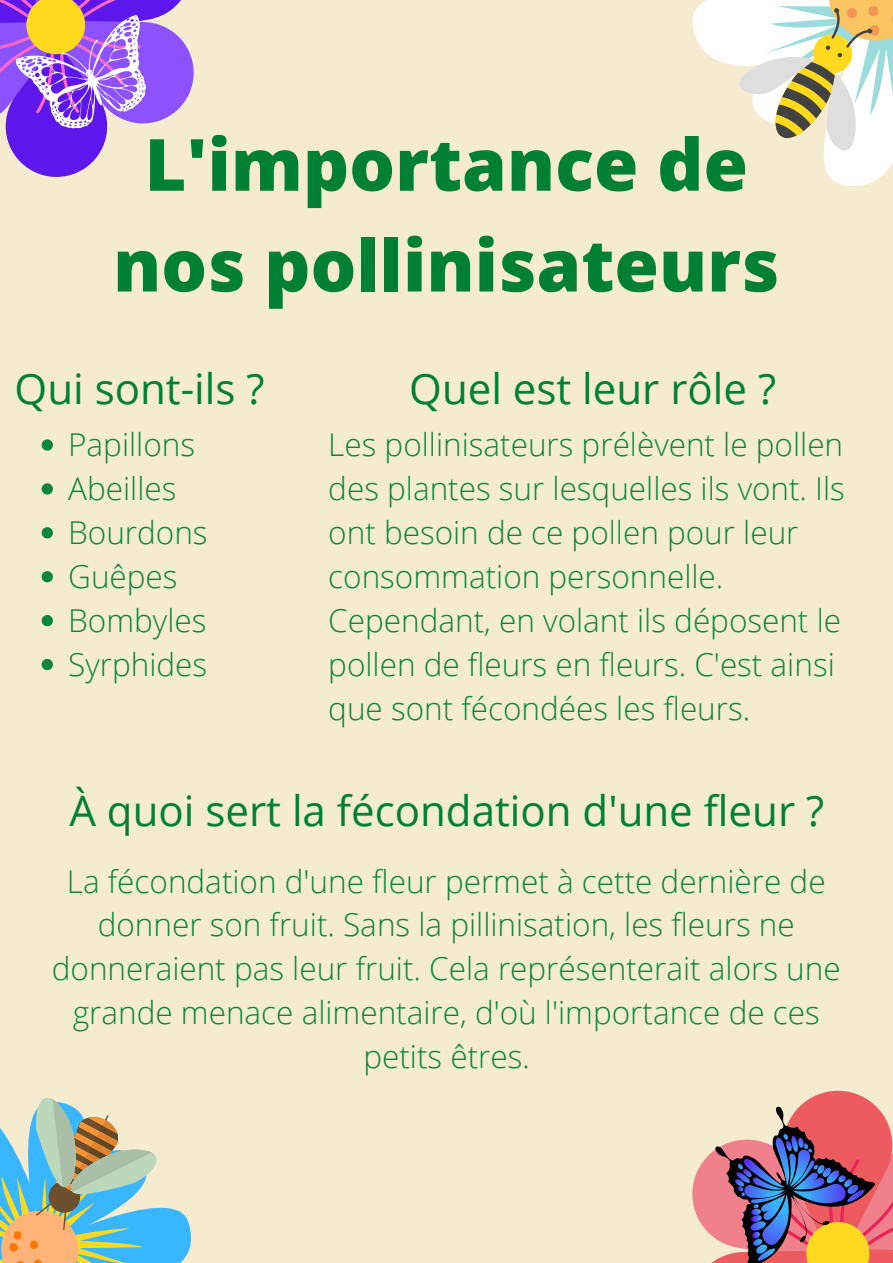
<style>
.page{position:relative;width:893px;height:1263px;background:#f4ebd0}
.page>*{position:absolute;margin:0;border:0;box-sizing:border-box;transform-origin:0 0}
.t1{font:800 72px/100.7px "Open Sans";color:#008037;text-align:center}
.t2{font:42px "Open Sans";color:#008037}
.t3{font:300 31.5px/43.9px "Open Sans";color:#0e8441}
</style>
<div class="page">
<svg style="left:692px;top:0;width:201px;height:186px"></svg>
<svg style="left:0;top:0;width:194px;height:177px"></svg>
<svg style="left:0;top:1098px;width:191px;height:165px"></svg>
<svg style="left:692px;top:1090px;width:201px;height:173px"></svg>
<svg style="left:42px;top:439px;width:11px;height:12px"></svg>
<svg style="left:42px;top:483px;width:11px;height:11px"></svg>
<svg style="left:42px;top:527px;width:11px;height:11px"></svg>
<svg style="left:42px;top:571px;width:11px;height:11px"></svg>
<svg style="left:42px;top:615px;width:11px;height:11px"></svg>
<svg style="left:42px;top:659px;width:11px;height:11px"></svg>
<h1 class="t1" style="left:113px;top:112px;width:668px">L'importance de nos pollinisateurs</h1>
<h2 class="t2" style="left:15px;top:359px;width:251px">Qui sont-ils ?</h2>
<p class="t3" style="left:68px;top:422px;width:141px">Papillons<br>Abeilles<br>Bourdons<br>Guêpes<br>Bombyles<br>Syrphides</p>
<h2 class="t2" style="left:409px;top:359px;width:368px">Quel est leur rôle ?</h2>
<p class="t3" style="left:328px;top:422px;width:518px">Les pollinisateurs prélèvent le pollen des plantes sur lesquelles ils vont. Ils ont besoin de ce pollen pour leur consommation personnelle.<br>Cependant, en volant ils déposent le pollen de fleurs en fleurs. C'est ainsi que sont fécondées les fleurs.</p>
<h2 class="t2" style="left:69px;top:781px;width:756px">À quoi sert la fécondation d'une fleur ?</h2>
<p class="t3" style="left:52px;top:858px;width:790px;text-align:center">La fécondation d'une fleur permet à cette dernière de donner son fruit. Sans la pillinisation, les fleurs ne donneraient pas leur fruit. Cela représenterait alors une grande menace alimentaire, d'où l'importance de ces petits êtres.</p>
</div>
